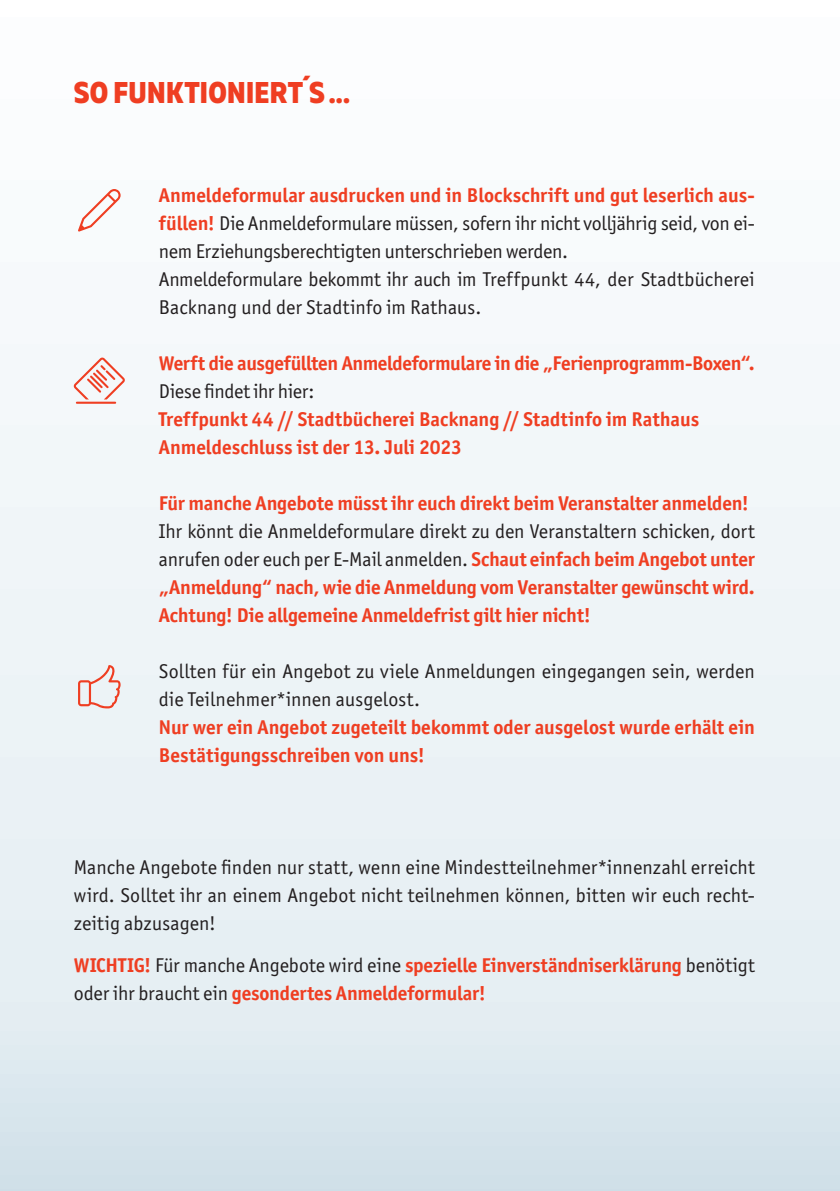
<style>
.page{position:relative;width:840px;height:1191px;background:#fff}
.page>*{position:absolute;margin:0;border:0;box-sizing:border-box;transform-origin:0 0}
.t1{font:800 30px "Muller Narrow";letter-spacing:.01em;color:#ef3e22}
.t2{font:700 20px/28px "Officina Sans ITC Std";letter-spacing:-.005em;color:#ef3e22}
.t3{font:20px/28px "Officina Sans ITC Std";color:#231f20}
.s1{font-weight:700;color:#ef3e22}
.s2{font-weight:400;color:#231f20}
</style>
<div class="page">
<div style="left:0;top:0;width:839px;height:1191px;background:linear-gradient(to bottom,#fff,#dce8ee)"></div>
<svg style="left:78px;top:189px;width:42px;height:42px"></svg>
<svg style="left:73px;top:357px;width:52px;height:42px"></svg>
<hr style="left:76px;top:402px;width:40px;height:2px;background:#ef3e22">
<svg style="left:78px;top:665px;width:42px;height:43px;background:#eccecb"></svg>
<h1 class="t1" style="left:74px;top:74px;width:277px">SO FUNKTIONIERT´S...</h1>
<p class="t3" style="left:159px;top:181px;width:597px"><span class="s1">Anmeldeformular ausdrucken und in Blockschrift und gut leserlich aus&shy;füllen!</span> Die Anmeldeformulare müssen, sofern ihr nicht volljährig seid, von ei&shy;nem Erziehungsberechtigten unterschrieben werden.<br>Anmeldeformulare bekommt ihr auch im Treffpunkt 44, der Stadtbücherei Backnang und der Stadtinfo im Rathaus.</p>
<p class="t2" style="left:159px;top:349px;width:597px">Werft die ausgefüllten Anmeldeformulare in die „Ferienprogramm-Boxen“.</p>
<p class="t3" style="left:159px;top:377px;width:157px">Diese findet ihr hier:</p>
<p class="t2" style="left:159px;top:405px;width:541px">Treffpunkt 44 // Stadtbücherei Backnang // Stadtinfo im Rathaus<br>Anmeldeschluss ist der 13. Juli 2023</p>
<p class="t2" style="left:159px;top:489px;width:591px">Für manche Angebote müsst ihr euch direkt beim Veranstalter anmelden!</p>
<p class="t2" style="left:159px;top:517px;width:597px;text-align:justify"><span class="s2">Ihr könnt die Anmeldeformulare direkt zu den Veranstaltern schicken, dort anrufen oder euch per E-Mail anmelden.</span> Schaut einfach beim Angebot unter „Anmeldung“ nach, wie die Anmeldung vom Veranstalter gewünscht wird.<br>Achtung! Die allgemeine Anmeldefrist gilt hier nicht!</p>
<p class="t3" style="left:159px;top:657px;width:597px">Sollten für ein Angebot zu viele Anmeldungen eingegangen sein, werden die Teilnehmer*innen ausgelost.</p>
<p class="t2" style="left:159px;top:713px;width:597px">Nur wer ein Angebot zugeteilt bekommt oder ausgelost wurde erhält ein<br>Bestätigungsschreiben von uns!</p>
<p class="t3" style="left:74px;top:853px;width:682px;text-align:justify">Manche Angebote finden nur statt, wenn eine Mindestteilnehmer*innenzahl erreicht wird. Solltet ihr an einem Angebot nicht teilnehmen können, bitten wir euch recht&shy;zeitig abzusagen!</p>
<p class="t2" style="left:74px;top:951px;width:682px">WICHTIG! <span class="s2">Für manche Angebote wird eine</span> spezielle Einverständniserklärung <span class="s2">benötigt oder ihr braucht ein</span> gesondertes Anmeldeformular!</p>
</div>
